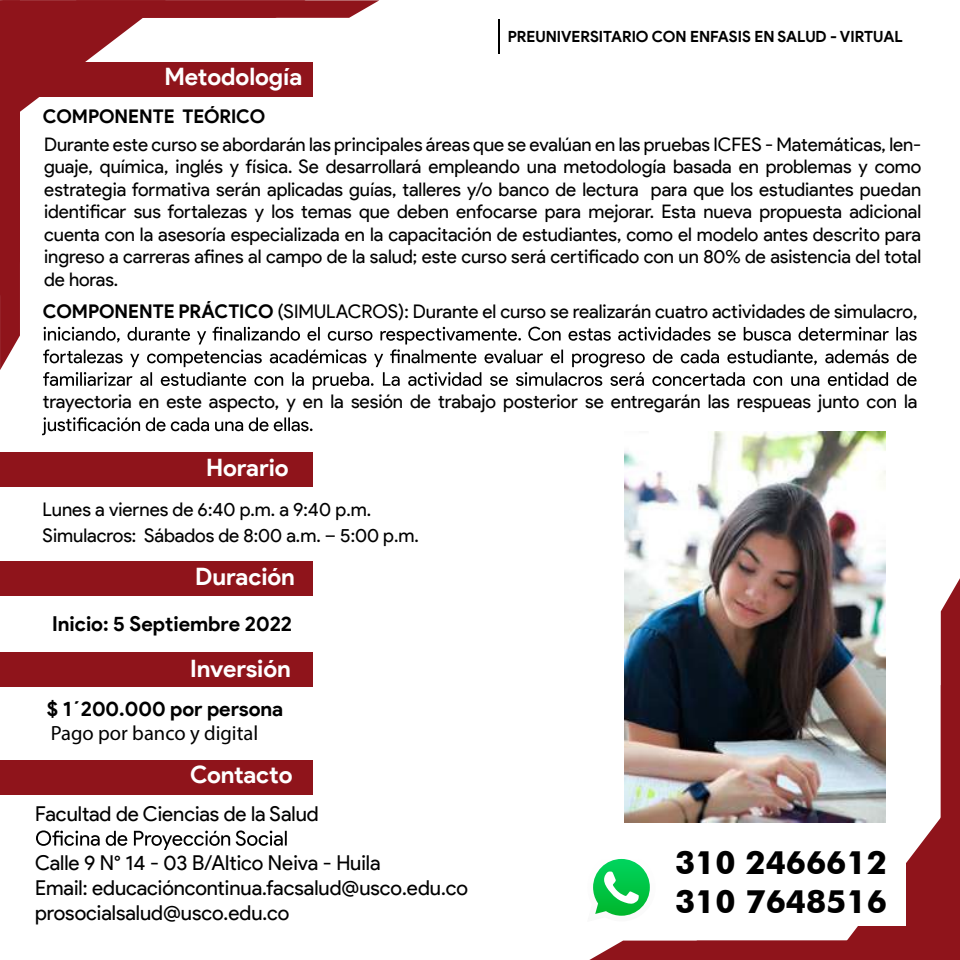
<style>
.page{position:relative;width:960px;height:960px;background:#fff}
.page>*{position:absolute;margin:0;border:0;box-sizing:border-box;transform-origin:0 0}
.t1{font:700 32.25px/38.8px "Futura BT";color:#000}
.t2{font:700 24px "Product Sans";letter-spacing:-.005em;color:#fff}
.t3{font:20.62px/24.8px "Product Sans";color:#000}
.t4{font:700 20.62px "Product Sans";color:#000}
.t5{font:20.62px "Myriad Pro";color:#000}
.t6{font:18.88px/26.4px "Product Sans";color:#000}
.t7{font:700 18.88px "Product Sans";color:#000}
.t8{font:18.75px/22.5px "Product Sans";letter-spacing:-.005em;color:#000;text-align:justify}
.t9{font:700 15.38px "Product Sans";color:#000}
.s1{font-weight:700}
</style>
<div class="page">
<svg style="left:42px;top:417px;width:271px;height:18px"></svg>
<div style="left:1px;top:453px;width:312px;height:34px;background:#8f141b"></div>
<div style="left:1px;top:562px;width:312px;height:34px;background:#8f141b"></div>
<div style="left:1px;top:652px;width:312px;height:34px;background:#8f141b"></div>
<div style="left:1px;top:760px;width:312px;height:34px;background:#8f141b"></div>
<svg style="left:36px;top:830px;width:251px;height:20px"></svg>
<svg style="left:0;top:0;width:917px;height:390px"></svg>
<img style="left:625px;top:432px;width:260px;height:146px">
<hr style="left:498px;top:19px;width:2px;height:35px;background:#000">
<img style="left:589px;top:578px;width:371px;height:382px">
<p class="t2" style="left:164px;top:62px;width:139px">Metodología</p>
<p class="t7" style="left:43px;top:105px;width:224px">COMPONENTE TEÓRICO</p>
<p class="t9" style="left:508px;top:28px;width:397px">PREUNIVERSITARIO CON ENFASIS EN SALUD - VIRTUAL</p>
<p class="t8" style="left:44px;top:133px;width:879px">Durante este curso se abordarán las principales áreas que se evalúan en las pruebas ICFES - Matemáticas, len&shy;guaje, química, inglés y física. Se desarrollará empleando una metodología basada en problemas y como estrategia formativa serán aplicadas guías, talleres y/o banco de lectura para que los estudiantes puedan identificar sus fortalezas y los temas que deben enfocarse para mejorar. Esta nueva propuesta adicional cuenta con la asesoría especializada en la capacitación de estudiantes, como el modelo antes descrito para ingreso a carreras afines al campo de la salud; este curso será certificado con un 80% de asistencia del total de horas.</p>
<p class="t6" style="left:43px;top:298px;width:876px"><span class="s1">COMPONENTE PRÁCTICO</span> (SIMULACROS): Durante el curso se realizarán cuatro actividades de simulacro,</p>
<p class="t6" style="left:43px;top:389px;width:876px">trayectoria en este aspecto, y en la sesión de trabajo posterior se entregarán las respueas junto con la</p>
<p class="t2" style="left:206px;top:452px;width:84px">Horario</p>
<p class="t6" style="left:43px;top:496px;width:378px">Lunes a viernes de 6:40 p.m. a 9:40 p.m.<br>Simulacros: Sábados de 8:00 a.m. – 5:00 p.m.</p>
<p class="t2" style="left:195px;top:562px;width:101px">Duración</p>
<p class="t4" style="left:52px;top:611px;width:242px">Inicio: 5 Septiembre 2022</p>
<p class="t2" style="left:190px;top:654px;width:102px">Inversión</p>
<p class="t4" style="left:47px;top:696px;width:238px">$ 1´200.000 por persona</p>
<p class="t5" style="left:51px;top:721px;width:209px">Pago por banco y digital</p>
<p class="t2" style="left:190px;top:759px;width:104px">Contacto</p>
<p class="t3" style="left:35px;top:802px;width:285px">Facultad de Ciencias de la Salud</p>
<p class="t3" style="left:35px;top:851px;width:434px">Calle 9 N° 14 - 03 B/Altico Neiva - Huila<br>Email: educacióncontinua.facsalud@usco.edu.co prosocialsalud@usco.edu.co</p>
<h1 class="t1" style="left:675px;top:843px;width:213px">310 2466612<br>310 7648516</h1>
</div>
